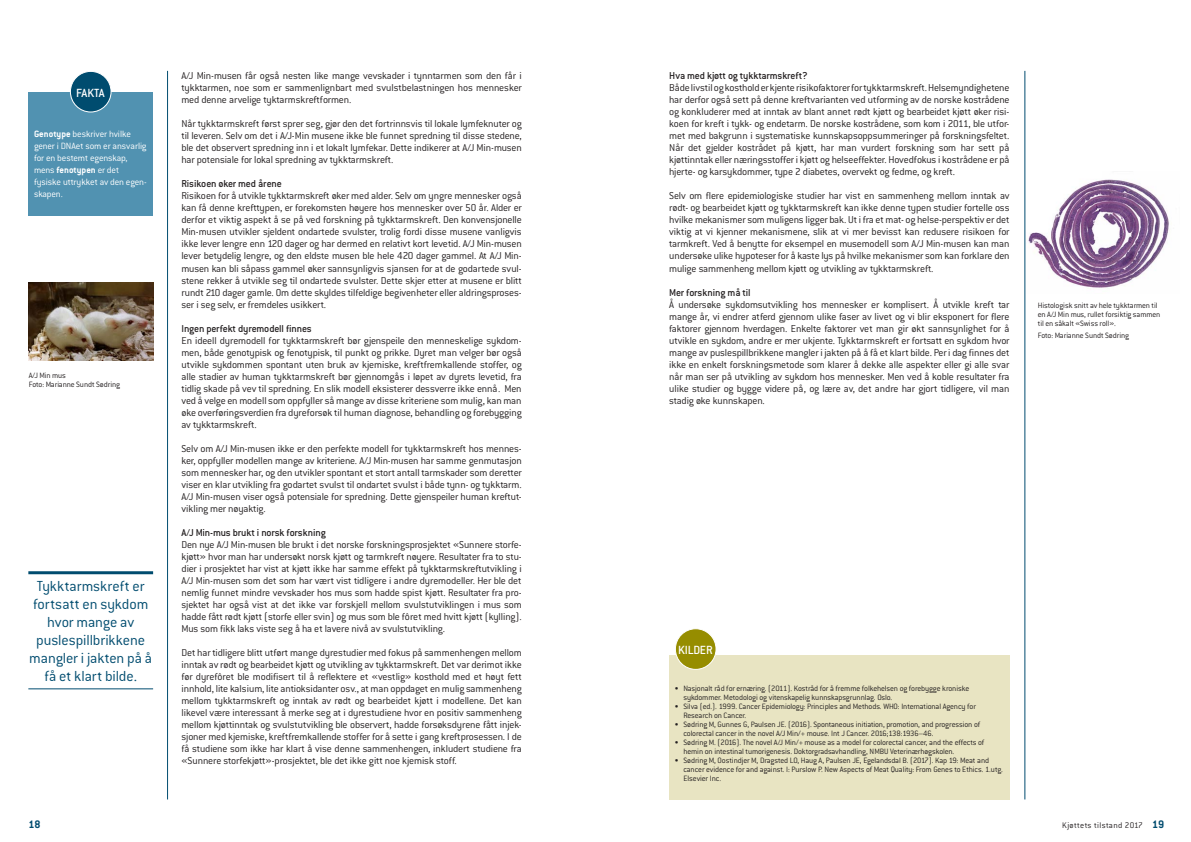
<style>
.page{position:relative;width:1191px;height:842px;background:#fff}
.page>*{position:absolute;margin:0;border:0;box-sizing:border-box;transform-origin:0 0}
.A_sitat_m_strek{font:300 16px/18px "Conduit ITC";letter-spacing:-.005em;color:#004c6f;text-align:center}
.A_Subhead{font:500 13px "Conduit ITC";letter-spacing:-.015em;color:#fff}
.t1{font:700 12px "Conduit ITC";color:#004c6f}
.OK_Brød_uten_innrykk{font:300 11px/12px "Conduit ITC";letter-spacing:-.01em;color:#231f20;text-align:justify}
.A_Sub_Sub_Sub{font:500 11px "Conduit ITC";color:#231f20}
.Hvit_fakta_brød{font:300 10px/12px "Conduit ITC";letter-spacing:-.015em;color:#fff}
.t2{font:300 9px "Conduit ITC";letter-spacing:.03em;color:#231f20}
.A_foto{font:300 8.5px/9px "Conduit ITC";letter-spacing:-.015em;color:#231f20}
.s1{font-weight:700}
.s2{font-weight:700;font-size:12px;color:#004c6f}
</style>
<div class="page">
<hr style="left:1024px;top:71px;width:1px;height:728px;background:#004c6f">
<hr style="left:167px;top:71px;width:1px;height:728px;background:#004c6f">
<div style="left:28px;top:92px;width:125px;height:123px;background:#5192b1"></div>
<div style="left:70px;top:71px;width:41px;height:41px;background:#004c6f;border-radius:50%"></div>
<div style="left:70px;top:71px;width:42px;height:41px;border:1px solid #fff;border-radius:50%"></div>
<hr style="left:28px;top:571px;width:125px;height:3px;background:#004c6f">
<hr style="left:28px;top:688px;width:125px;height:1px;background:#004c6f">
<img style="left:1028px;top:179px;width:141px;height:110px">
<img style="left:28px;top:282px;width:125px;height:79px">
<div style="left:669px;top:655px;width:340px;height:144px;background:#e8e4c2"></div>
<div style="left:675px;top:629px;width:41px;height:40px;background:#968d00;border-radius:50%"></div>
<div style="left:675px;top:628px;width:41px;height:42px;border:1px solid #fff;border-radius:50%"></div>
<p class="A_Subhead" style="left:76px;top:85px;width:30px">FAKTA</p>
<p class="Hvit_fakta_brød" style="left:34px;top:128px;width:114px"><span class="s1">Genotype</span> beskriver hvilke gener i DNAet som er ansvarlig for en bestemt egenskap, mens <span class="s1">fenotypen</span> er det fysiske uttrykket av den egen&shy;skapen.</p>
<p class="A_foto" style="left:29px;top:371px;width:39px">A/J Min mus</p>
<p class="A_foto" style="left:29px;top:380px;width:93px">Foto: Marianne Sundt Sødring</p>
<p class="A_sitat_m_strek" style="left:29px;top:577px;width:124px">Tykktarmskreft er fortsatt en sykdom hvor mange av puslespillbrikkene mangler i jakten på å få et klart bilde.</p>
<p class="OK_Brød_uten_innrykk" style="left:181px;top:70px;width:342px">A/J Min-musen får også nesten like mange vevskader i tynntarmen som den får i tykktarmen, noe som er sammenlignbart med svulstbelastningen hos mennesker med denne arvelige tyktarmskreftformen.</p>
<p class="OK_Brød_uten_innrykk" style="left:181px;top:118px;width:342px">Når tykktarmskreft først sprer seg, gjør den det fortrinnsvis til lokale lymfeknuter og til leveren. Selv om det i A/J-Min musene ikke ble funnet spredning til disse stedene, ble det observert spredning inn i et lokalt lymfekar. Dette indikerer at A/J Min-musen har potensiale for lokal spredning av tykktarmskreft.</p>
<p class="A_Sub_Sub_Sub" style="left:181px;top:178px;width:102px">Risikoen øker med årene</p>
<p class="OK_Brød_uten_innrykk" style="left:181px;top:190px;width:342px">Risikoen for å utvikle tykktarmskreft øker med alder. Selv om yngre mennesker også kan få denne krefttypen, er forekomsten høyere hos mennesker over 50 år. Alder er derfor et viktig aspekt å se på ved forskning på tykktarmskreft. Den konvensjonelle Min-musen utvikler sjeldent ondartede svulster, trolig fordi disse musene vanligvis ikke lever lengre enn 120 dager og har dermed en relativt kort levetid. A/J Min-musen lever betydelig lengre, og den eldste musen ble hele 420 dager gammel. At A/J Min&shy;musen kan bli såpass gammel øker sannsynligvis sjansen for at de godartede svul&shy;stene rekker å utvikle seg til ondartede svulster. Dette skjer etter at musene er blitt rundt 210 dager gamle. Om dette skyldes tilfeldige begivenheter eller aldringsproses&shy;ser i seg selv, er fremdeles usikkert.</p>
<p class="A_Sub_Sub_Sub" style="left:181px;top:322px;width:132px">Ingen perfekt dyremodell finnes</p>
<p class="OK_Brød_uten_innrykk" style="left:181px;top:334px;width:342px">En ideell dyremodell for tykktarmskreft bør gjenspeile den menneskelige sykdom&shy;men, både genotypisk og fenotypisk, til punkt og prikke. Dyret man velger bør også utvikle sykdommen spontant uten bruk av kjemiske, kreftfremkallende stoffer, og alle stadier av human tykktarmskreft bør gjennomgås i løpet av dyrets levetid, fra tidlig skade på vev til spredning. En slik modell eksisterer dessverre ikke ennå. Men ved å velge en modell som oppfyller så mange av disse kriteriene som mulig, kan man øke overføringsverdien fra dyreforsøk til human diagnose, behandling og forebygging av tykktarmskreft.</p>
<p class="OK_Brød_uten_innrykk" style="left:181px;top:442px;width:342px">Selv om A/J Min-musen ikke er den perfekte modell for tykktarmskreft hos mennes&shy;ker, oppfyller modellen mange av kriteriene. A/J Min-musen har samme genmutasjon som mennesker har, og den utvikler spontant et stort antall tarmskader som deretter viser en klar utvikling fra godartet svulst til ondartet svulst i både tynn- og tykktarm.<br>A/J Min-musen viser også potensiale for spredning. Dette gjenspeiler human kreftut&shy;vikling mer nøyaktig.</p>
<p class="A_Sub_Sub_Sub" style="left:181px;top:526px;width:146px">A/J Min-mus brukt i norsk forskning</p>
<p class="OK_Brød_uten_innrykk" style="left:181px;top:538px;width:342px">Den nye A/J Min-musen ble brukt i det norske forskningsprosjektet «Sunnere storfe&shy;kjøtt» hvor man har undersøkt norsk kjøtt og tarmkreft nøyere. Resultater fra to stu&shy;dier i prosjektet har vist at kjøtt ikke har samme effekt på tykktarmskreftutvikling i A/J Min-musen som det som har vært vist tidligere i andre dyremodeller. Her ble det nemlig funnet mindre vevskader hos mus som hadde spist kjøtt. Resultater fra pro&shy;sjektet har også vist at det ikke var forskjell mellom svulstutviklingen i mus som hadde fått rødt kjøtt (storfe eller svin) og mus som ble fôret med hvitt kjøtt (kylling).<br>Mus som fikk laks viste seg å ha et lavere nivå av svulstutvikling.</p>
<p class="OK_Brød_uten_innrykk" style="left:181px;top:646px;width:342px">Det har tidligere blitt utført mange dyrestudier med fokus på sammenhengen mellom inntak av rødt og bearbeidet kjøtt og utvikling av tykktarmskreft. Det var derimot ikke før dyrefôret ble modifisert til å reflektere et «vestlig» kosthold med et høyt fett innhold, lite kalsium, lite antioksidanter osv., at man oppdaget en mulig sammenheng mellom tykktarmskreft og inntak av rødt og bearbeidet kjøtt i modellene. Det kan likevel være interessant å merke seg at i dyrestudiene hvor en positiv sammenheng mellom kjøttinntak og svulstutvikling ble observert, hadde forsøksdyrene fått injek&shy;sjoner med kjemiske, kreftfremkallende stoffer for å sette i gang kreftprosessen. I de få studiene som ikke har klart å vise denne sammenhengen, inkludert studiene fra «Sunnere storfekjøtt»-prosjektet, ble det ikke gitt noe kjemisk stoff.</p>
<p class="A_Sub_Sub_Sub" style="left:669px;top:70px;width:140px">Hva med kjøtt og tykktarmskreft?</p>
<p class="OK_Brød_uten_innrykk" style="left:669px;top:82px;width:342px">Både livstil og kosthold er kjente risikofaktorer for tykktarmskreft. Helsemyndighetene har derfor også sett på denne kreftvarianten ved utforming av de norske kostrådene og konkluderer med at inntak av blant annet rødt kjøtt og bearbeidet kjøtt øker risi&shy;koen for kreft i tykk- og endetarm. De norske kostrådene, som kom i 2011, ble utfor&shy;met med bakgrunn i systematiske kunnskapsoppsummeringer på forskningsfeltet.<br>Når det gjelder kostrådet på kjøtt, har man vurdert forskning som har sett på kjøttinntak eller næringsstoffer i kjøtt og helseeffekter. Hovedfokus i kostrådene er på hjerte- og karsykdommer, type 2 diabetes, overvekt og fedme, og kreft.</p>
<p class="OK_Brød_uten_innrykk" style="left:669px;top:190px;width:342px">Selv om flere epidemiologiske studier har vist en sammenheng mellom inntak av rødt- og bearbeidet kjøtt og tykktarmskreft kan ikke denne typen studier fortelle oss hvilke mekanismer som muligens ligger bak. Ut i fra et mat- og helse-perspektiv er det viktig at vi kjenner mekanismene, slik at vi mer bevisst kan redusere risikoen for tarmkreft. Ved å benytte for eksempel en musemodell som A/J Min-musen kan man undersøke ulike hypoteser for å kaste lys på hvilke mekanismer som kan forklare den mulige sammenheng mellom kjøtt og utvikling av tykktarmskreft.</p>
<p class="A_Sub_Sub_Sub" style="left:669px;top:286px;width:83px">Mer forskning må til</p>
<p class="OK_Brød_uten_innrykk" style="left:669px;top:298px;width:342px">Å undersøke sykdomsutvikling hos mennesker er komplisert. Å utvikle kreft tar mange år, vi endrer atferd gjennom ulike faser av livet og vi blir eksponert for flere faktorer gjennom hverdagen. Enkelte faktorer vet man gir økt sannsynlighet for å utvikle en sykdom, andre er mer ukjente. Tykktarmskreft er fortsatt en sykdom hvor mange av puslespillbrikkene mangler i jakten på å få et klart bilde. Per i dag finnes det ikke en enkelt forskningsmetode som klarer å dekke alle aspekter eller gi alle svar når man ser på utvikling av sykdom hos mennesker. Men ved å koble resultater fra ulike studier og bygge videre på, og lære av, det andre har gjort tidligere, vil man stadig øke kunnskapen.</p>
<p class="A_foto" style="left:1037px;top:301px;width:124px">Histologisk snitt av hele tykktarmen til en A/J Min mus, rullet forsiktig sammen til en såkalt «Swiss roll».</p>
<p class="A_foto" style="left:1037px;top:331px;width:93px">Foto: Marianne Sundt Sødring</p>
<p class="A_Subhead" style="left:678px;top:643px;width:36px">KILDER</p>
<p class="A_foto" style="left:683px;top:683px;width:287px;text-indent:-9px">• Nasjonalt råd for ernæring. (2011). Kostråd for å fremme folkehelsen og forebygge kroniske sykdommer. Metodologi og vitenskapelig kunnskapsgrunnlag. Oslo.</p>
<p class="A_foto" style="left:683px;top:701px;width:294px;text-indent:-9px">• Silva (ed.). 1999. Cancer Epidemiology: Principles and Methods. WHO: International Agency for<br>Research on Cancer.</p>
<p class="A_foto" style="left:683px;top:719px;width:298px;text-indent:-9px">• Sødring M, Gunnes G, Paulsen JE. (2016). Spontaneous initiation, promotion, and progression of colorectal cancer in the novel A/J Min/+ mouse. Int J Cancer. 2016;138:1936–46.</p>
<p class="A_foto" style="left:683px;top:737px;width:302px;text-indent:-9px">• Sødring M. (2016). The novel A/J Min/+ mouse as a model for colorectal cancer, and the effects of hemin on intestinal tumorigenesis. Doktorgradsavhandling, NMBU Veterinærhøgskolen.</p>
<p class="A_foto" style="left:683px;top:755px;width:321px;text-indent:-9px">• Sødring M, Oostindjer M, Dragsted LO, Haug A, Paulsen JE, Egelandsdal B. (2017). Kap 19: Meat and cancer evidence for and against. I: Purslow P. New Aspects of Meat Quality: From Genes to Ethics. 1.utg.<br>Elsevier Inc.</p>
<p class="t1" style="left:28px;top:817px;width:14px">18</p>
<p class="t2" style="left:1062px;top:820px;width:103px">Kjøttets tilstand 2017 <span class="s2">19</span></p>
</div>
